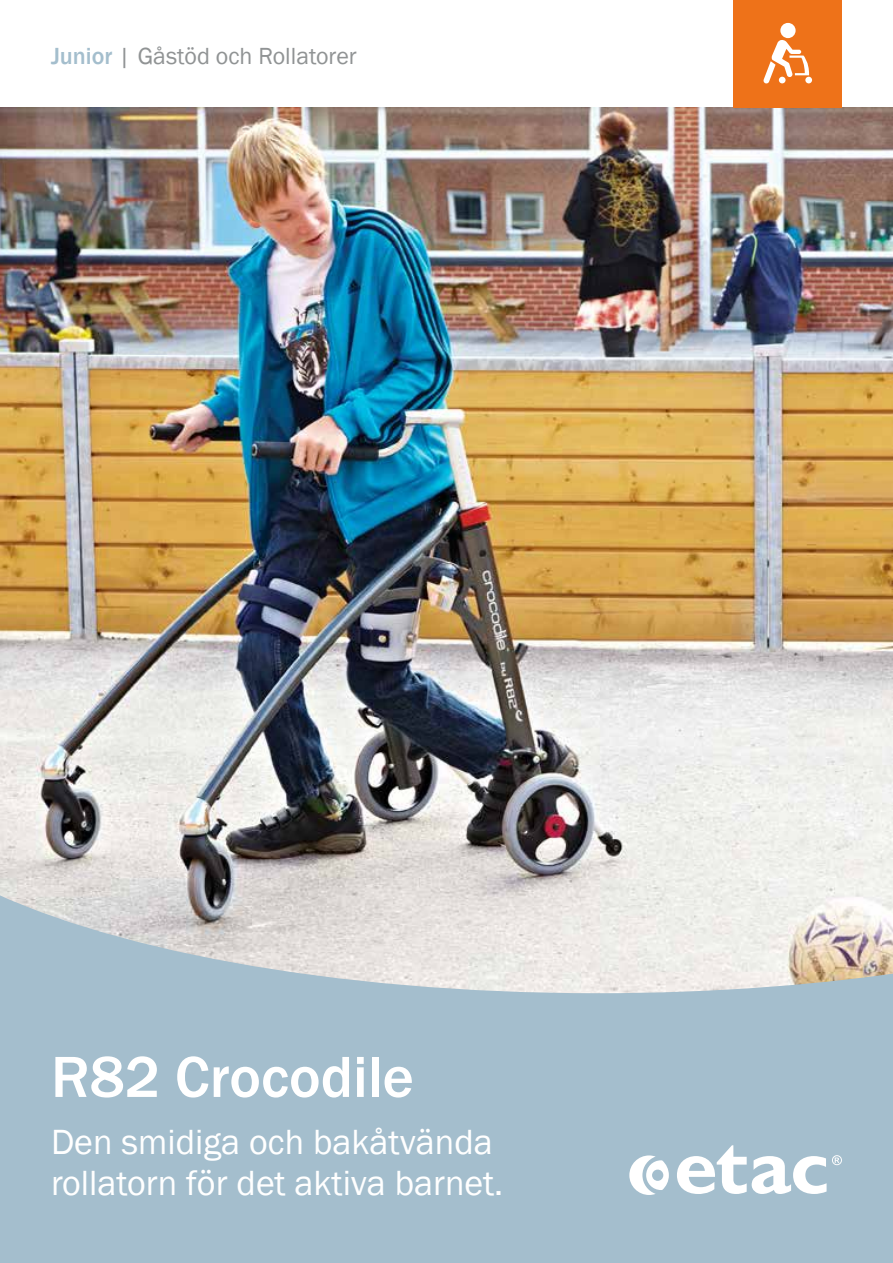
<style>
.page{position:relative;width:893px;height:1263px;background:#fff}
.page>*{position:absolute;margin:0;border:0;box-sizing:border-box;transform-origin:0 0}
.t1{font:500 60px "Franklin Gothic";color:#fff}
.t2{font:36px/40.5px "Franklin Gothic";color:#fff}
.t3{font:24px "Franklin Gothic";color:#909394}
.s1{font-weight:500;color:#a4becd}
</style>
<div class="page">
<img style="left:0;top:107px;width:893px;height:775px">
<svg style="left:0;top:882px;width:893px;height:381px;background:#b3c6d0"></svg>
<svg style="left:677px;top:1145px;width:165px;height:49px"></svg>
<svg style="left:629px;top:1155px;width:40px;height:40px"></svg>
<div style="left:734px;top:0;width:108px;height:107px;background:#ee7219"></div>
<div style="left:780px;top:23px;width:16px;height:15px;background:#fff;border-radius:50%"></div>
<div style="left:805px;top:77px;width:7px;height:6px;background:#fff;border-radius:50%"></div>
<svg style="left:763px;top:40px;width:46px;height:44px"></svg>
<p class="t3" style="left:51px;top:41px;width:307px"><span class="s1">Junior</span> | Gåstöd och Rollatorer</p>
<h1 class="t1" style="left:51px;top:1040px;width:364px">R82 Crocodile</h1>
<p class="t2" style="left:51px;top:1123px;width:454px">Den smidiga och bakåtvända rollatorn för det aktiva barnet.</p>
</div>
